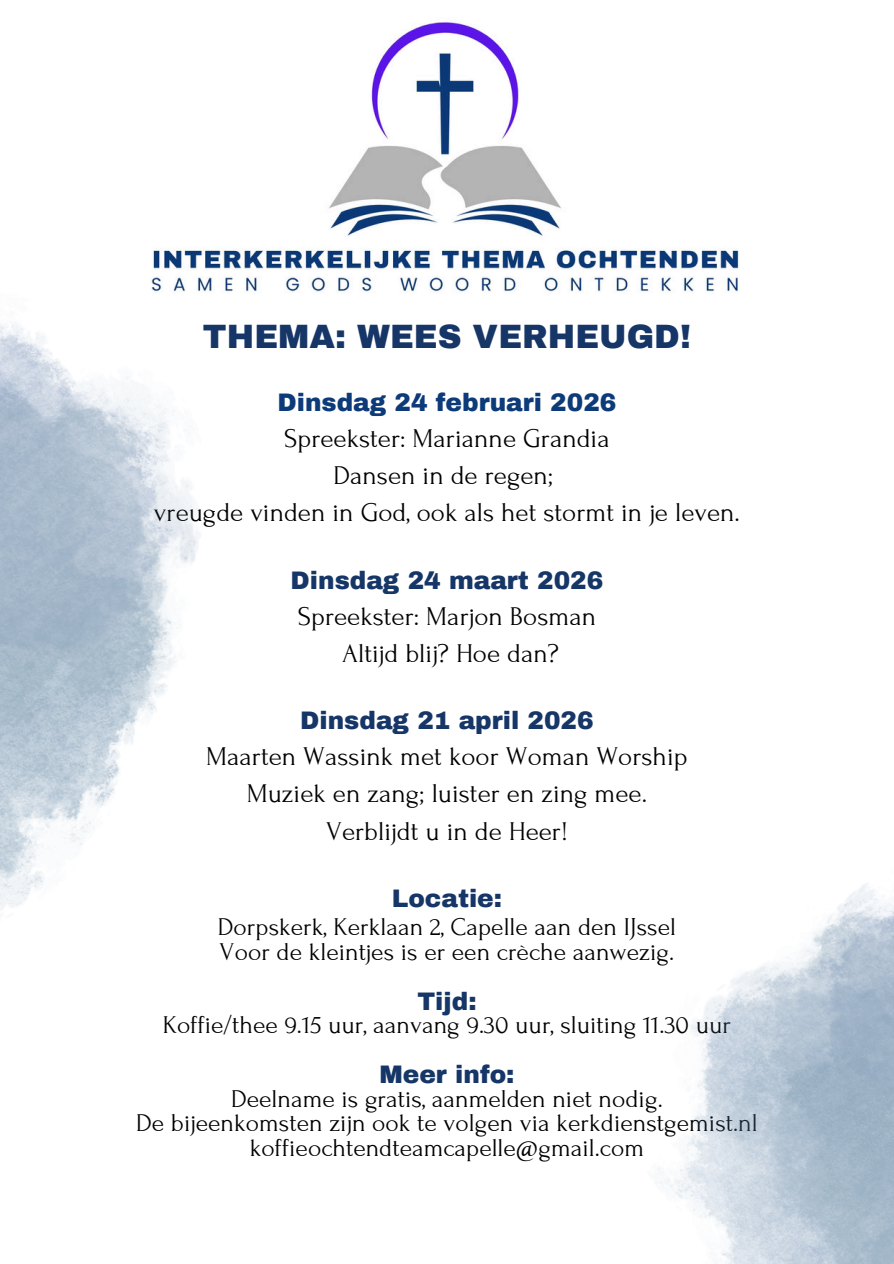
<style>
.page{position:relative;width:894px;height:1264px;background:#fff}
.page>*{position:absolute;margin:0;border:0;box-sizing:border-box;transform-origin:0 0}
.t1{font:900 33px "Archivo";color:#163667}
.t2{font:27px/37.2px "Forum";color:#000;text-align:center}
.t3{font:25.5px/24.8px "Forum";color:#000}
.t4{font:900 24.75px "Archivo";color:#163667}
.t5{font:900 24.75px "Archivo";color:#0d3b79}
</style>
<div class="page">
<img style="left:151px;top:22px;width:588px;height:271px">
<img style="left:0;top:284px;width:203px;height:626px">
<img style="left:655px;top:883px;width:238px;height:380px">
<p class="t1" style="left:203px;top:319px;width:489px">THEMA: WEES VERHEUGD!</p>
<p class="t5" style="left:277px;top:389px;width:340px">Dinsdag 24 februari 2026</p>
<p class="t2" style="left:154px;top:420px;width:587px">Spreekster: Marianne Grandia<br>Dansen in de regen;<br>vreugde vinden in God, ook als het stormt in je leven.</p>
<p class="t4" style="left:290px;top:567px;width:314px">Dinsdag 24 maart 2026</p>
<p class="t2" style="left:298px;top:597px;width:299px">Spreekster: Marjon Bosman<br>Altijd blij? Hoe dan?</p>
<p class="t4" style="left:300px;top:707px;width:295px">Dinsdag 21 april 2026</p>
<p class="t2" style="left:206px;top:738px;width:483px">Maarten Wassink met koor Woman Worship<br>Muziek en zang; luister en zing mee.<br>Verblijdt u in de Heer!</p>
<p class="t4" style="left:392px;top:885px;width:112px">Locatie:</p>
<p class="t3" style="left:218px;top:915px;width:459px">Dorpskerk, Kerklaan 2, Capelle aan den IJssel<br>Voor de kleintjes is er een crèche aanwezig.</p>
<p class="t4" style="left:417px;top:987px;width:61px">Tijd:</p>
<p class="t3" style="left:163px;top:1013px;width:569px">Koffie/thee 9.15 uur, aanvang 9.30 uur, sluiting 11.30 uur</p>
<p class="t4" style="left:379px;top:1061px;width:136px">Meer info:</p>
<p class="t3" style="left:136px;top:1086px;width:622px;text-align:center">Deelname is gratis, aanmelden niet nodig.<br>De bijeenkomsten zijn ook te volgen via kerkdienstgemist.nl koffieochtendteamcapelle@gmail.com</p>
</div>
